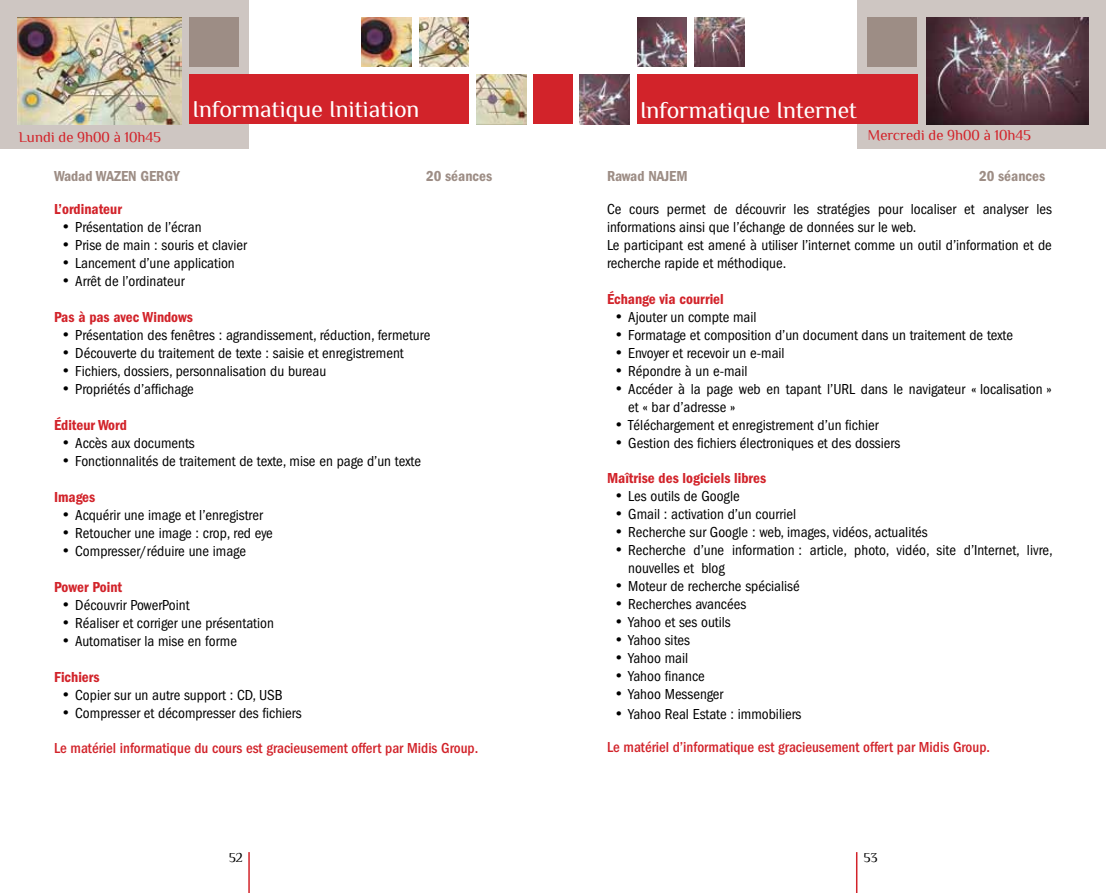
<style>
.page{position:relative;width:1106px;height:893px;background:#fff}
.page>*{position:absolute;margin:0;border:0;box-sizing:border-box;transform-origin:0 0}
.t1{font:24px "Philosopher";color:#fff}
.t2{font:condensed 15px/18px "Franklin Gothic";color:#000}
.t3{font:500 condensed 15px "Franklin Gothic";color:#d2232a}
.t4{font:600 condensed 15px "Franklin Gothic";color:#d2232a}
.t5{font:600 condensed 15px "Franklin Gothic";color:#9d8d85}
.t6{font:15px "Philosopher";color:#d2232a}
.t7{font:13.5px "Philosopher";color:#000}
</style>
<div class="page">
<div style="left:0;top:0;width:249px;height:149px;background:#cec6c2"></div>
<div style="left:189px;top:74px;width:280px;height:50px;background:#d2232a"></div>
<div style="left:534px;top:74px;width:19px;height:50px;background:#d2232a"></div>
<hr style="left:248px;top:852px;width:2px;height:41px;background:#d2232a">
<div style="left:553px;top:74px;width:19px;height:50px;background:#d2232a"></div>
<div style="left:857px;top:0;width:249px;height:149px;background:#cec6c2"></div>
<div style="left:637px;top:74px;width:280px;height:50px;background:#d2232a"></div>
<hr style="left:856px;top:852px;width:1px;height:41px;background:#d2232a">
<img style="left:694px;top:17px;width:50px;height:50px">
<img style="left:637px;top:17px;width:50px;height:50px">
<img style="left:579px;top:74px;width:50px;height:50px">
<img style="left:476px;top:74px;width:50px;height:50px">
<img style="left:419px;top:17px;width:50px;height:50px">
<img style="left:361px;top:17px;width:50px;height:50px">
<div style="left:867px;top:17px;width:50px;height:50px;background:#9d8d85"></div>
<img style="left:926px;top:17px;width:162px;height:107px">
<div style="left:189px;top:17px;width:50px;height:50px;background:#9d8d85"></div>
<img style="left:18px;top:17px;width:164px;height:107px">
<h1 class="t1" style="left:192px;top:96px;width:229px">Informatique Initiation</h1>
<h1 class="t1" style="left:639px;top:97px;width:219px">Informatique Internet</h1>
<p class="t6" style="left:19px;top:129px;width:143px">Lundi de 9h00 à 10h45</p>
<p class="t5" style="left:54px;top:168px;width:127px">Wadad WAZEN GERGY</p>
<p class="t5" style="left:426px;top:168px;width:68px">20 séances</p>
<p class="t4" style="left:54px;top:201px;width:69px">L’ordinateur</p>
<p class="t2" style="left:63px;top:219px;width:141px">• Présentation de l’écran</p>
<p class="t2" style="left:63px;top:237px;width:186px">• Prise de main : souris et clavier</p>
<p class="t2" style="left:63px;top:255px;width:174px">• Lancement d’une application</p>
<p class="t2" style="left:63px;top:273px;width:123px">• Arrêt de l’ordinateur</p>
<p class="t4" style="left:54px;top:309px;width:140px">Pas à pas avec Windows</p>
<p class="t2" style="left:63px;top:327px;width:369px">• Présentation des fenêtres : agrandissement, réduction, fermeture</p>
<p class="t2" style="left:63px;top:345px;width:343px">• Découverte du traitement de texte : saisie et enregistrement</p>
<p class="t2" style="left:63px;top:363px;width:265px">• Fichiers, dossiers, personnalisation du bureau</p>
<p class="t2" style="left:63px;top:381px;width:133px">• Propriétés d’affichage</p>
<p class="t4" style="left:54px;top:417px;width:74px">Éditeur Word</p>
<p class="t2" style="left:63px;top:435px;width:134px">• Accès aux documents</p>
<p class="t2" style="left:63px;top:453px;width:360px">• Fonctionnalités de traitement de texte, mise en page d’un texte</p>
<p class="t4" style="left:54px;top:489px;width:43px">Images</p>
<p class="t2" style="left:63px;top:507px;width:202px">• Acquérir une image et l’enregistrer</p>
<p class="t2" style="left:63px;top:525px;width:212px">• Retoucher une image : crop, red eye</p>
<p class="t2" style="left:63px;top:543px;width:185px">• Compresser/réduire une image</p>
<p class="t4" style="left:54px;top:579px;width:70px">Power Point</p>
<p class="t2" style="left:63px;top:597px;width:128px">• Découvrir PowerPoint</p>
<p class="t2" style="left:63px;top:615px;width:213px">• Réaliser et corriger une présentation</p>
<p class="t2" style="left:63px;top:633px;width:176px">• Automatiser la mise en forme</p>
<p class="t4" style="left:54px;top:669px;width:47px">Fichiers</p>
<p class="t2" style="left:63px;top:687px;width:222px">• Copier sur un autre support : CD, USB</p>
<p class="t2" style="left:63px;top:705px;width:241px">• Compresser et décompresser des fichiers</p>
<p class="t3" style="left:54px;top:739px;width:426px">Le matériel informatique du cours est gracieusement offert par Midis Group.</p>
<p class="t6" style="left:867px;top:127px;width:165px">Mercredi de 9h00 à 10h45</p>
<p class="t5" style="left:607px;top:168px;width:82px">Rawad NAJEM</p>
<p class="t5" style="left:979px;top:168px;width:68px">20 séances</p>
<p class="t2" style="left:607px;top:201px;width:446px">Ce cours permet de découvrir les stratégies pour localiser et analyser les informations ainsi que l’échange de données sur le web.<br>Le participant est amené à utiliser l’internet comme un outil d’information et de recherche rapide et méthodique.</p>
<p class="t4" style="left:607px;top:291px;width:118px">Échange via courriel</p>
<p class="t2" style="left:615px;top:309px;width:142px">• Ajouter un compte mail</p>
<p class="t2" style="left:615px;top:327px;width:399px">• Formatage et composition d’un document dans un traitement de texte</p>
<p class="t2" style="left:615px;top:345px;width:171px">• Envoyer et recevoir un e-mail</p>
<p class="t2" style="left:615px;top:363px;width:134px">• Répondre à un e-mail</p>
<p class="t2" style="left:628px;top:381px;width:425px;text-indent:-13px">• Accéder à la page web en tapant l’URL dans le navigateur « localisation » et « bar d’adresse »</p>
<p class="t2" style="left:615px;top:417px;width:264px">• Téléchargement et enregistrement d’un fichier</p>
<p class="t2" style="left:615px;top:435px;width:286px">• Gestion des fichiers électroniques et des dossiers</p>
<p class="t4" style="left:607px;top:469px;width:161px">Maîtrise des logiciels libres</p>
<p class="t2" style="left:615px;top:487px;width:126px">• Les outils de Google</p>
<p class="t2" style="left:615px;top:505px;width:182px">• Gmail : activation d’un courriel</p>
<p class="t2" style="left:615px;top:523px;width:314px">• Recherche sur Google : web, images, vidéos, actualités</p>
<p class="t2" style="left:628px;top:541px;width:426px;text-indent:-13px">• Recherche d’une information : article, photo, vidéo, site d’Internet, livre, nouvelles et blog</p>
<p class="t2" style="left:615px;top:577px;width:186px">• Moteur de recherche spécialisé</p>
<p class="t2" style="left:615px;top:595px;width:132px">• Recherches avancées</p>
<p class="t2" style="left:615px;top:613px;width:117px">• Yahoo et ses outils</p>
<p class="t2" style="left:615px;top:631px;width:76px">• Yahoo sites</p>
<p class="t2" style="left:615px;top:649px;width:74px">• Yahoo mail</p>
<p class="t2" style="left:615px;top:667px;width:91px">• Yahoo finance</p>
<p class="t2" style="left:615px;top:685px;width:109px">• Yahoo Messenger</p>
<p class="t2" style="left:615px;top:705px;width:187px">• Yahoo Real Estate : immobiliers</p>
<p class="t3" style="left:607px;top:738px;width:384px">Le matériel d’informatique est gracieusement offert par Midis Group.</p>
<p class="t7" style="left:229px;top:850px;width:15px">52</p>
<p class="t7" style="left:864px;top:850px;width:15px">53</p>
</div>
